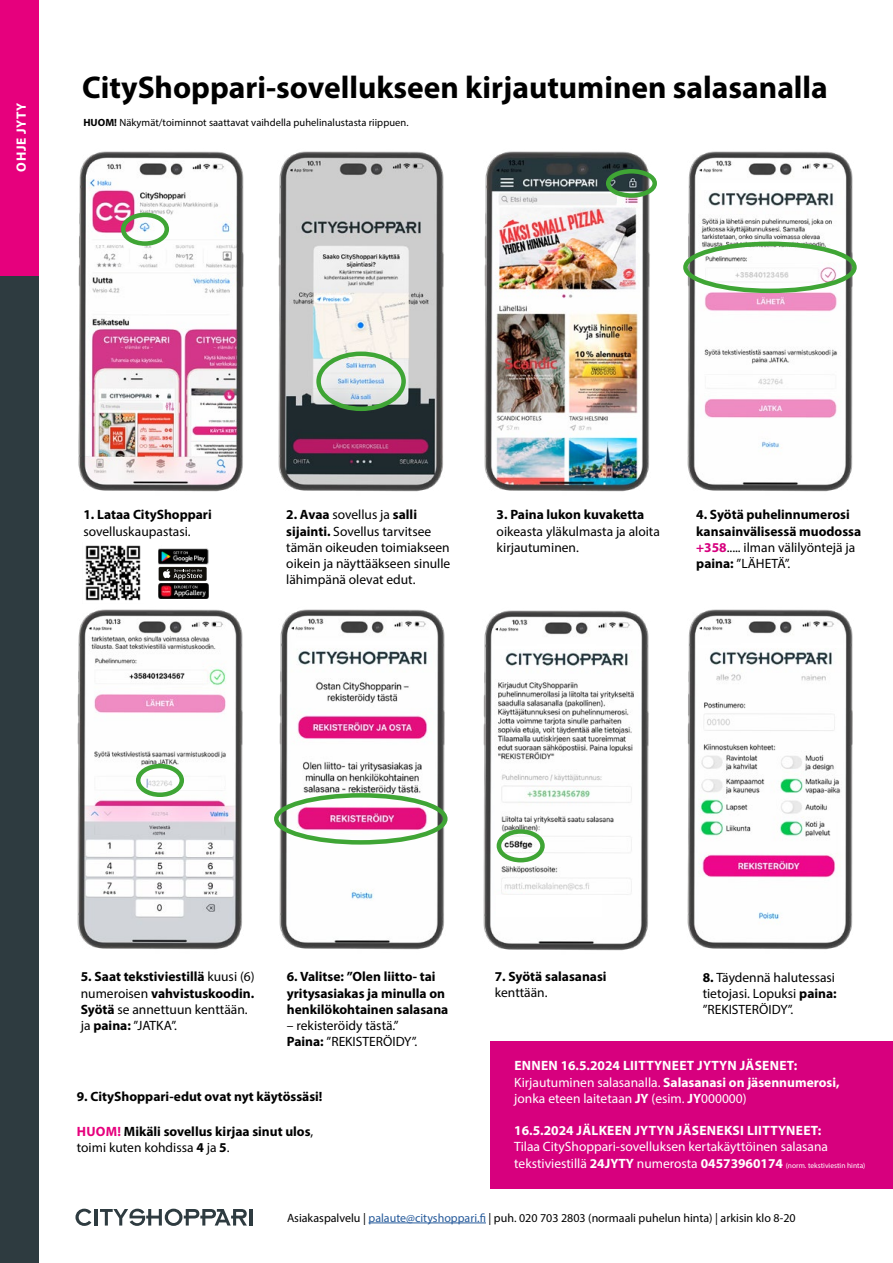
<style>
.page{position:relative;width:893px;height:1263px;background:#fff}
.page>*{position:absolute;margin:0;border:0;box-sizing:border-box;transform-origin:0 0}
.t1{font:700 31.5px "Myriad Pro";color:#000}
.t2{font:700 13.5px/16.2px "Myriad Pro";color:#000}
.t3{font:13.5px/16.2px "Myriad Pro";color:#000}
.t4{font:700 13.5px/16.2px "Myriad Pro";color:#fff}
.t5{font:13.5px "Myriad Pro";color:#fff}
.t6{font:700 13.5px "Myriad Pro";letter-spacing:.02em;color:#fff}
.t7{font:700 13.5px "Myriad Pro";letter-spacing:.05em;color:#fff}
.t8{font:12px "Myriad Pro";color:#000}
.t9{font:10.5px "Myriad Pro";letter-spacing:.005em;color:#000}
.t10{font:7.5px "Myriad Pro";color:#fff}
.s1{font-weight:700}
.s2{color:#d7007e}
.s3{font-weight:400}
.s4{color:#e6007d}
.s5{font-size:13.5px}
.s6{font-weight:700;font-size:13.5px}
.s7{color:#275b9b}
</style>
<div class="page">
<hr style="left:250px;top:1209px;width:3px;height:16px;background:#2e3b40">
<svg style="left:75px;top:1209px;width:16px;height:17px"></svg>
<hr style="left:94px;top:1209px;width:3px;height:16px;background:#2e3b40">
<svg style="left:100px;top:1209px;width:147px;height:17px"></svg>
<hr style="left:369px;top:1222px;width:117px;height:1px;background:#275b9b">
<div style="left:0;top:0;width:38px;height:279px;background:#e6007d"></div>
<div style="left:0;top:276px;width:38px;height:987px;background:#2e3b40"></div>
<img style="left:158px;top:548px;width:50px;height:19px">
<div style="left:159px;top:567px;width:48px;height:14px;background:#12100b"></div>
<svg style="left:163px;top:569px;width:39px;height:8px"></svg>
<div style="left:491px;top:1041px;width:402px;height:147px;background:#d7007e"></div>
<img style="left:38px;top:118px;width:529px;height:407px">
<img style="left:157px;top:118px;width:407px;height:407px">
<img style="left:567px;top:151px;width:290px;height:341px">
<img style="left:38px;top:577px;width:529px;height:407px">
<img style="left:567px;top:609px;width:286px;height:342px">
<div style="left:497px;top:829px;width:48px;height:33px;border:4px solid #3fa535;border-radius:50%"></div>
<img style="left:82px;top:545px;width:61px;height:59px">
<div style="left:497px;top:895px;width:105px;height:22px;background:#fff"></div>
<div style="left:121px;top:213px;width:48px;height:33px;border:4px solid #3fa535;border-radius:50%"></div>
<div style="left:606px;top:169px;width:51px;height:29px;border:4px solid #3fa535;border-radius:50%"></div>
<div style="left:136px;top:764px;width:48px;height:33px;border:4px solid #3fa535;border-radius:50%"></div>
<div style="left:316px;top:351px;width:90px;height:60px;border:4px solid #3fa535;border-radius:50%"></div>
<div style="left:274px;top:793px;width:174px;height:52px;border:4px solid #3fa535;border-radius:50%"></div>
<div style="left:683px;top:242px;width:174px;height:51px;border:4px solid #3fa535;border-radius:50%"></div>
<p class="t7" style="left:13px;top:172px;width:71px;rotate:-90deg">OHJE JYTY</p>
<h1 class="t1" style="left:82px;top:67px;width:747px">CityShoppari-sovellukseen kirjautuminen salasanalla</h1>
<p class="t9" style="left:83px;top:116px;width:327px"><span class="s1">HUOM!</span> Näkymät/toiminnot saattavat vaihdella puhelinalustasta riippuen.</p>
<p class="t2" style="left:83px;top:506px;width:130px">1. Lataa CityShoppari</p>
<p class="t3" style="left:83px;top:523px;width:109px">sovelluskaupastasi.</p>
<p class="t3" style="left:286px;top:506px;width:166px"><span class="s1">2. Avaa</span> sovellus ja <span class="s1">salli sijainti.</span> Sovellus tarvitsee tämän oikeuden toimiakseen oikein ja näyttääkseen sinulle lähimpänä olevat edut.</p>
<p class="t2" style="left:497px;top:506px;width:149px">3. Paina lukon kuvaketta</p>
<p class="t3" style="left:497px;top:523px;width:165px">oikeasta yläkulmasta ja aloita kirjautuminen.</p>
<p class="t2" style="left:696px;top:506px;width:166px">4. Syötä puhelinnumerosi kansainvälisessä muodossa <span class="s2">+358</span><span class="s3">..... ilman välilyöntejä ja </span>paina: <span class="s3">”LÄHETÄ”.</span></p>
<p class="t2" style="left:81px;top:968px;width:175px">5. Saat tekstiviestillä <span class="s3">kuusi (6) numeroisen</span> vahvistuskoodin.<br>Syötä <span class="s3">se annettuun kenttään. ja</span> paina: <span class="s3">”JATKA”.</span></p>
<p class="t2" style="left:287px;top:968px;width:163px">6. Valitse: ”Olen liitto- tai yritysasiakas ja minulla on henkilökohtainen salasana</p>
<p class="t3" style="left:287px;top:1017px;width:132px">– rekisteröidy tästä.”<br><span class="s1">Paina:</span> ”REKISTERÖIDY”.</p>
<p class="t2" style="left:77px;top:1088px;width:247px">9. CityShoppari-edut ovat nyt käytössäsi!</p>
<p class="t2" style="left:77px;top:1122px;width:238px"><span class="s4">HUOM!</span> Mikäli sovellus kirjaa sinut ulos<span class="s3">, toimi kuten kohdissa</span> 4 <span class="s3">ja</span> 5<span class="s3">.</span></p>
<p class="t2" style="left:495px;top:968px;width:113px">7. Syötä salasanasi</p>
<p class="t3" style="left:495px;top:984px;width:54px">kenttään.</p>
<p class="t3" style="left:703px;top:969px;width:135px;text-align:justify"><span class="s1">8.</span> Täydennä halutessasi tietojasi. Lopuksi <span class="s1">paina: </span>”REKISTERÖIDY”.</p>
<p class="t4" style="left:514px;top:1057px;width:327px">ENNEN 16.5.2024 LIITTYNEET JYTYN JÄSENET:<br><span class="s3">Kirjautuminen salasanalla.</span> Salasanasi on jäsennumerosi, <span class="s3">jonka eteen laitetaan</span> JY <span class="s3">(esim.</span> JY<span class="s3">000000)</span></p>
<p class="t6" style="left:514px;top:1122px;width:309px">16.5.2024 JÄLKEEN JYTYN JÄSENEKSI LIITTYNEET:</p>
<p class="t5" style="left:514px;top:1138px;width:315px">Tilaa CityShoppari-sovelluksen kertakäyttöinen salasana</p>
<p class="t10" style="left:514px;top:1160px;width:353px"><span class="s5">tekstiviestillä</span> <span class="s6">24JYTY</span> <span class="s5">numerosta</span> <span class="s6">04573960174</span> (norm. tekstiviestin hinta)</p>
<p class="t8" style="left:287px;top:1210px;width:510px">Asiakaspalvelu | <span class="s7">palaute@cityshoppari.fi</span> | puh. 020 703 2803 (normaali puhelun hinta) | arkisin klo 8-20</p>
</div>
